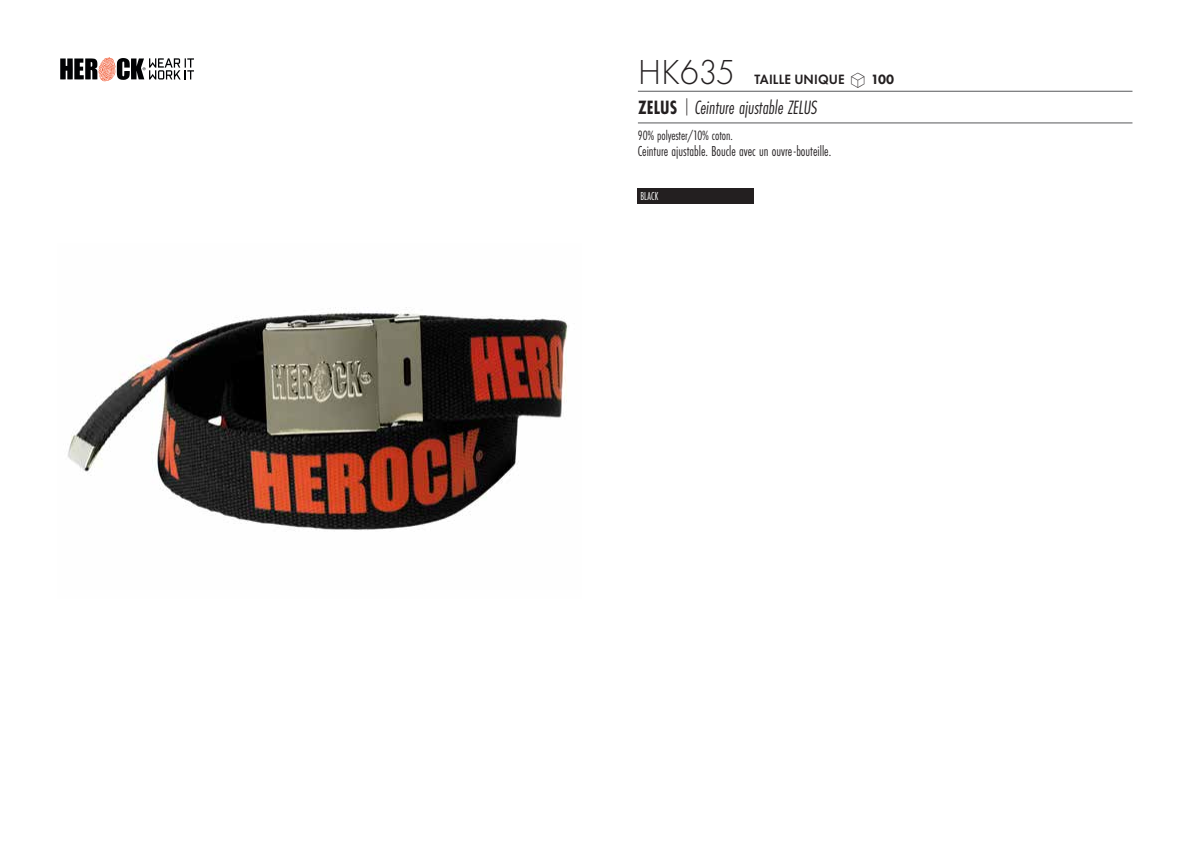
<style>
.page{position:relative;width:1191px;height:842px;background:#fff}
.page>*{position:absolute;margin:0;border:0;box-sizing:border-box;transform-origin:0 0}
.t1{font:300 36px "Futura PT";letter-spacing:.005em;color:#231f20;scale:.95 1}
.t2{font:italic 20px "Futura PT Cond";color:#231f20;scale:.95 1}
.t3{font:15px "Futura PT Cond";color:#231f20;scale:.95 1}
.t4{font:14px "Futura PT Cond";letter-spacing:-.005em;color:#231f20;scale:.95 1}
.t5{font:600 14px "Futura PT";letter-spacing:.01em;color:#231f20;scale:.95 1}
.t6{font:12px "Futura PT Cond";letter-spacing:.01em;color:#fff;scale:.9 1}
.s1{font-family:"Linotype Shapeshifter";font-weight:400;font-size:20px}
.s2{font-weight:800}
.s3{font-weight:700;font-style:normal}
.s4{font-family:"DIN Pro";font-weight:300;font-style:normal;font-stretch:condensed}
</style>
<div class="page">
<img style="left:67px;top:307px;width:501px;height:225px">
<svg style="left:60px;top:57px;width:134px;height:24px"></svg>
<hr style="left:638px;top:91px;width:494px;height:1px;background:#57585a">
<hr style="left:638px;top:123px;width:494px;height:1px;background:#57585a">
<div style="left:637px;top:188px;width:116px;height:16px;background:#231f20"></div>
<h1 class="t1" style="left:638px;top:52px;width:104px">HK635</h1>
<p class="t5" style="left:754px;top:71px;width:148px">TAILLE UNIQUE <span class="s1">S</span> <span class="s2">100</span></p>
<h2 class="t2" style="left:638px;top:96px;width:190px"><span class="s3">ZELUS</span> <span class="s4">|</span> Ceinture ajustable ZELUS</h2>
<p class="t4" style="left:638px;top:127px;width:101px">90% polyester/10% coton.</p>
<p class="t3" style="left:638px;top:142px;width:205px">Ceinture ajustable. Boucle avec un ouvre-bouteille.</p>
<p class="t6" style="left:640px;top:189px;width:21px">BLACK</p>
</div>
